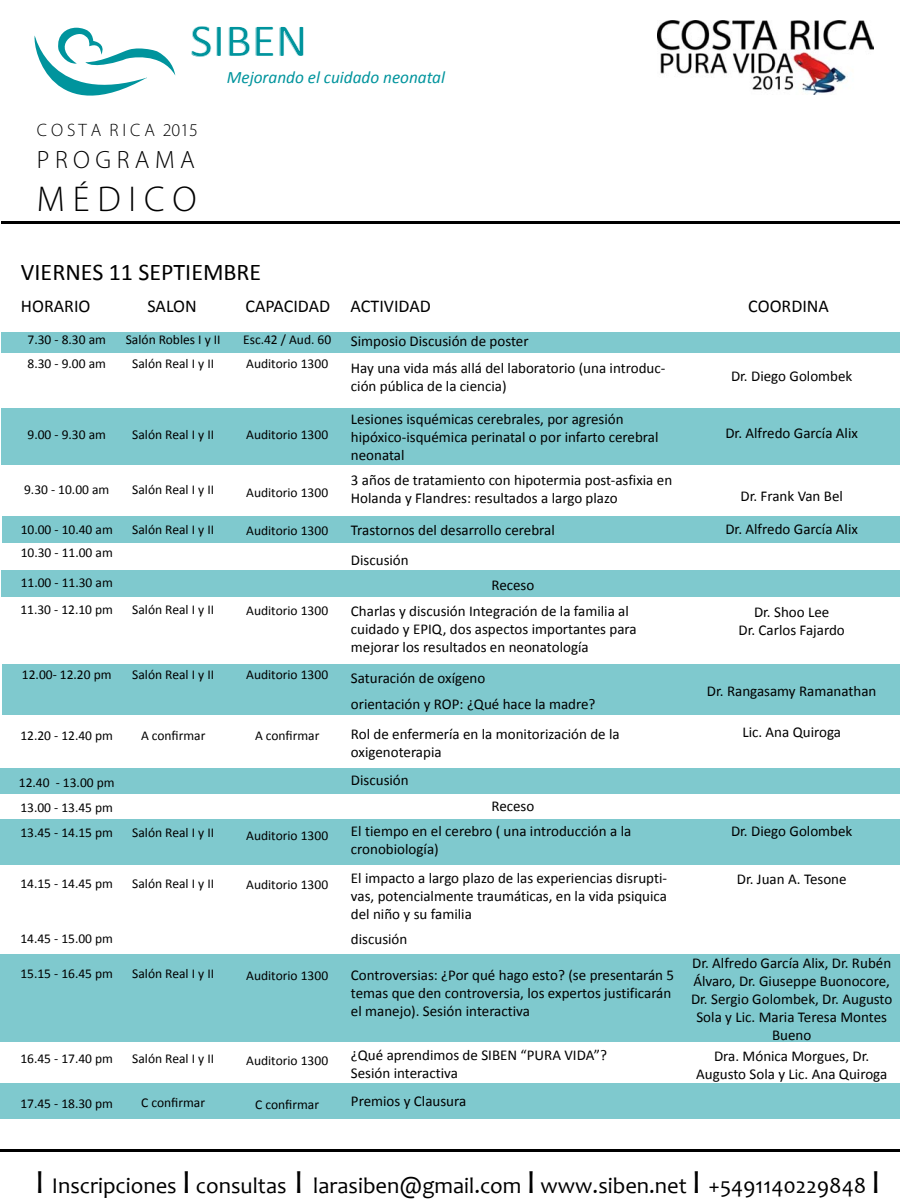
<style>
.page{position:relative;width:900px;height:1200px;background:#fff}
.page>*{position:absolute;margin:0;border:0;box-sizing:border-box;transform-origin:0 0}
.t1{font:46.5px "Calibri";color:#00949d;scale:1.06 1}
.t2{font:300 36px "Myriad Pro";color:#000}
.t3{font:300 25.05px "Myriad Pro";color:#000}
.t4{font:24px "Calibri";color:#000}
.t5{font:22.65px "Candara";color:#000}
.t6{font:18px "Calibri";color:#000}
.t7{font:300 18px "Myriad Pro";color:#000}
.t8{font:italic 17.4px "Calibri";color:#00949d}
.t9{font:15px/18px "Calibri";color:#000}
.t10{font:13.5px/23.7px "Calibri";color:#000}
.s1{font-size:33.9px}
</style>
<div class="page">
<div style="left:1px;top:954px;width:899px;height:88px;background:#7fc9ce"></div>
<div style="left:1px;top:819px;width:899px;height:45px;background:#7fc9ce"></div>
<div style="left:1px;top:768px;width:899px;height:26px;background:#7fc9ce"></div>
<div style="left:0;top:1083px;width:900px;height:35px;background:#7fc9ce"></div>
<div style="left:3px;top:665px;width:897px;height:50px;background:#7fc9ce"></div>
<div style="left:1px;top:570px;width:899px;height:27px;background:#7fc9ce"></div>
<div style="left:3px;top:516px;width:897px;height:27px;background:#7fc9ce"></div>
<div style="left:1px;top:408px;width:899px;height:57px;background:#7fc9ce"></div>
<div style="left:1px;top:332px;width:899px;height:20px;background:#7fc9ce"></div>
<hr style="left:1px;top:221px;width:899px;height:2px;background:#000">
<img style="left:657px;top:20px;width:216px;height:75px">
<svg style="left:34px;top:28px;width:141px;height:68px"></svg>
<hr style="left:0;top:1149px;width:900px;height:2px;background:#000">
<h1 class="t1" style="left:190px;top:12px;width:112px">SIBEN</h1>
<p class="t8" style="left:227px;top:67px;width:220px">Mejorando el cuidado neonatal</p>
<p class="t7" style="left:37px;top:119px;width:163px">C O S T A R I C A 2015</p>
<h3 class="t3" style="left:37px;top:144px;width:159px">P R O G R A M A</h3>
<h2 class="t2" style="left:37px;top:177px;width:161px">M É D I C O</h2>
<h3 class="t4" style="left:21px;top:257px;width:242px">VIERNES 11 SEPTIEMBRE</h3>
<p class="t6" style="left:21px;top:295px;width:71px">HORARIO</p>
<p class="t6" style="left:147px;top:295px;width:51px">SALON</p>
<p class="t6" style="left:246px;top:295px;width:187px">CAPACIDAD ACTIVIDAD</p>
<p class="t6" style="left:748px;top:295px;width:82px">COORDINA</p>
<p class="t10" style="left:243px;top:327px;width:90px">Esc.42 / Aud. 60<br>Auditorio 1300</p>
<p class="t10" style="left:126px;top:327px;width:96px;text-align:center">Salón Robles I y II<br>Salón Real I y II</p>
<p class="t10" style="left:28px;top:327px;width:80px">7.30 - 8.30 am<br>8.30 - 9.00 am</p>
<p class="t9" style="left:351px;top:327px;width:316px;line-height:27px">Simposio Discusión de poster<br>Hay una vida más allá del laboratorio (una introduc-</p>
<p class="t9" style="left:351px;top:376px;width:157px">ción pública de la ciencia)</p>
<p class="t9" style="left:351px;top:409px;width:309px">Lesiones isquémicas cerebrales, por agresión hipóxico-isquémica perinatal o por infarto cerebral neonatal</p>
<p class="t9" style="left:351px;top:471px;width:323px">3 años de tratamiento con hipotermia post-asfixia en<br>Holanda y Flandres: resultados a largo plazo</p>
<p class="t9" style="left:351px;top:514px;width:205px;line-height:30px">Trastornos del desarrollo cerebral<br>Discusión</p>
<p class="t9" style="left:351px;top:572px;width:279px;line-height:25.5px;text-indent:141px">Receso<br>Charlas y discusión Integración de la familia al</p>
<p class="t9" style="left:351px;top:619px;width:287px">cuidado y EPIQ, dos aspectos importantes para mejorar los resultados en neonatología</p>
<p class="t9" style="left:351px;top:665px;width:246px;line-height:25.5px">Saturación de oxígeno<br>orientación y ROP: ¿Qué hace la madre?</p>
<p class="t9" style="left:351px;top:724px;width:270px">Rol de enfermería en la monitorización de la oxigenoterapia</p>
<p class="t9" style="left:351px;top:771px;width:59px">Discusión</p>
<p class="t9" style="left:351px;top:792px;width:282px;line-height:25.5px;text-indent:141px">Receso<br>El tiempo en el cerebro ( una introducción a la</p>
<p class="t9" style="left:351px;top:834px;width:318px;line-height:28.5px">cronobiología)<br>El impacto a largo plazo de las experiencias disrupti-</p>
<p class="t9" style="left:351px;top:886px;width:318px">vas, potencialmente traumáticas, en la vida psiquica del niño y su familia</p>
<p class="t9" style="left:351px;top:930px;width:58px">discusión</p>
<p class="t9" style="left:351px;top:966px;width:325px">Controversias: ¿Por qué hago esto? (se presentarán 5 temas que den controversia, los expertos justificarán el manejo). Sesión interactiva</p>
<p class="t9" style="left:351px;top:1045px;width:258px">¿Qué aprendimos de SIBEN “PURA VIDA”?<br>Sesión interactiva</p>
<p class="t9" style="left:351px;top:1092px;width:117px">Premios y Clausura</p>
<p class="t9" style="left:731px;top:367px;width:123px">Dr. Diego Golombek</p>
<p class="t9" style="left:725px;top:424px;width:134px">Dr. Alfredo García Alix</p>
<p class="t10" style="left:132px;top:422px;width:83px">Salón Real I y II</p>
<p class="t10" style="left:246px;top:422px;width:83px">Auditorio 1300</p>
<p class="t10" style="left:28px;top:422px;width:80px">9.00 - 9.30 am</p>
<p class="t10" style="left:132px;top:477px;width:83px">Salón Real I y II</p>
<p class="t10" style="left:132px;top:517px;width:83px">Salón Real I y II</p>
<p class="t10" style="left:24px;top:477px;width:87px">9.30 - 10.00 am</p>
<p class="t10" style="left:21px;top:517px;width:94px">10.00 - 10.40 am<br>10.30 - 11.00 am</p>
<p class="t10" style="left:20px;top:569px;width:94px;line-height:26.7px">11.00 - 11.30 am<br>11.30 - 12.10 pm</p>
<p class="t10" style="left:246px;top:480px;width:83px">Auditorio 1300</p>
<p class="t10" style="left:246px;top:518px;width:83px">Auditorio 1300</p>
<p class="t9" style="left:741px;top:487px;width:104px">Dr. Frank Van Bel</p>
<p class="t9" style="left:725px;top:520px;width:134px">Dr. Alfredo García Alix</p>
<p class="t10" style="left:132px;top:597px;width:83px">Salón Real I y II</p>
<p class="t10" style="left:246px;top:598px;width:83px">Auditorio 1300</p>
<p class="t9" style="left:739px;top:602px;width:108px;text-align:center">Dr. Shoo Lee<br>Dr. Carlos Fajardo</p>
<p class="t10" style="left:132px;top:662px;width:83px">Salón Real I y II</p>
<p class="t10" style="left:246px;top:662px;width:83px">Auditorio 1300</p>
<p class="t10" style="left:22px;top:662px;width:91px">12.00- 12.20 pm</p>
<p class="t9" style="left:707px;top:682px;width:171px">Dr. Rangasamy Ramanathan</p>
<p class="t9" style="left:742px;top:722px;width:100px">Lic. Ana Quiroga</p>
<p class="t10" style="left:141px;top:723px;width:66px">A confirmar</p>
<p class="t10" style="left:255px;top:723px;width:66px">A confirmar</p>
<p class="t10" style="left:20px;top:723px;width:94px">12.20 - 12.40 pm</p>
<p class="t10" style="left:19px;top:769px;width:97px;line-height:25px;text-align:justify">12.40 - 13.00 pm 13.00 - 13.45 pm 13.45 - 14.15 pm</p>
<p class="t10" style="left:20px;top:871px;width:94px">14.15 - 14.45 pm</p>
<p class="t9" style="left:731px;top:821px;width:123px">Dr. Diego Golombek</p>
<p class="t9" style="left:737px;top:869px;width:111px">Dr. Juan A. Tesone</p>
<p class="t10" style="left:132px;top:820px;width:83px">Salón Real I y II</p>
<p class="t10" style="left:132px;top:871px;width:83px">Salón Real I y II</p>
<p class="t10" style="left:246px;top:823px;width:83px">Auditorio 1300</p>
<p class="t10" style="left:246px;top:872px;width:83px">Auditorio 1300</p>
<p class="t10" style="left:20px;top:926px;width:94px">14.45 - 15.00 pm</p>
<p class="t10" style="left:20px;top:961px;width:94px">15.15 - 16.45 pm</p>
<p class="t9" style="left:691px;top:953px;width:203px;text-align:center">Dr. Alfredo García Alix, Dr. Rubén<br>Álvaro, Dr. Giuseppe Buonocore,<br>Dr. Sergio Golombek, Dr. Augusto<br>Sola y Lic. Maria Teresa Montes<br>Bueno</p>
<p class="t9" style="left:696px;top:1046px;width:193px;text-align:center">Dra. Mónica Morgues, Dr.<br>Augusto Sola y Lic. Ana Quiroga</p>
<p class="t10" style="left:132px;top:961px;width:83px">Salón Real I y II</p>
<p class="t10" style="left:246px;top:963px;width:83px">Auditorio 1300</p>
<p class="t10" style="left:132px;top:1046px;width:83px">Salón Real I y II</p>
<p class="t10" style="left:141px;top:1091px;width:65px">C confirmar</p>
<p class="t10" style="left:20px;top:1046px;width:94px">16.45 - 17.40 pm</p>
<p class="t10" style="left:20px;top:1091px;width:94px">17.45 - 18.30 pm</p>
<p class="t10" style="left:246px;top:1048px;width:83px">Auditorio 1300</p>
<p class="t10" style="left:255px;top:1092px;width:65px">C confirmar</p>
<h3 class="t5" style="left:35px;top:1172px;width:847px"><span class="s1">I</span> Inscripciones <span class="s1">I</span> consultas <span class="s1">I</span> larasiben@gmail.com <span class="s1">I</span> www.siben.net <span class="s1">I</span> +5491140229848 <span class="s1">I</span></h3>
</div>
